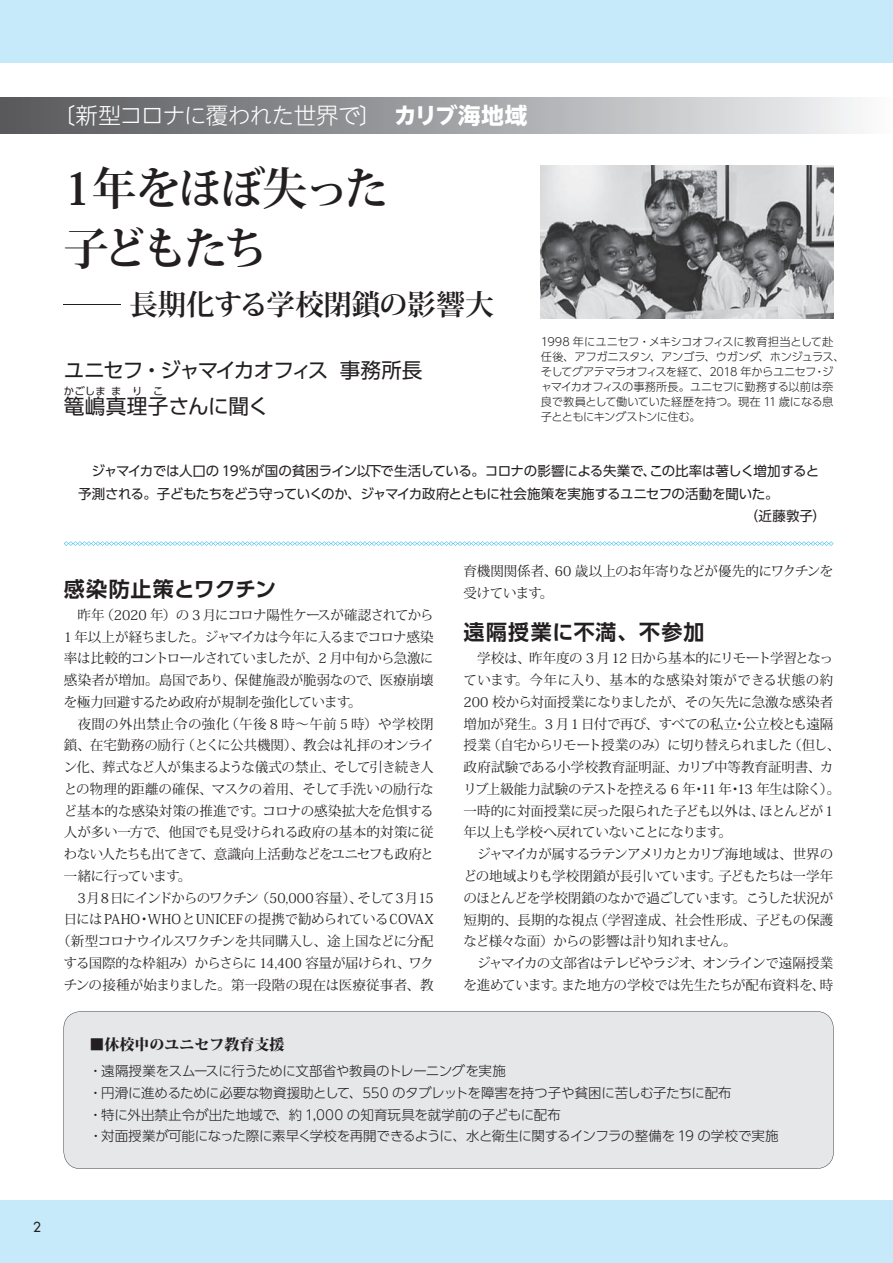
<style>
.page{position:relative;width:893px;height:1263px;background:#fff}
.page>*{position:absolute;margin:0;border:0;box-sizing:border-box;transform-origin:0 0}
.t1{font:700 45px/60px "Koz Min Pro";letter-spacing:-.07em;color:#231f20}
.t2{font:700 28.5px "Koz Min Pro";letter-spacing:-.01em;color:#231f20;scale:2 1}
.t3{font:300 22.5px "UD Shin Go NT Pro";letter-spacing:-.035em;color:#fff}
.t4{font:700 21px "UD Shin Go Pro De";letter-spacing:.06em;color:#231f20}
.t5{font:700 21px "UD Shin Go Pro De";color:#231f20}
.t6{font:20.55px/36.2px "UD Shin Go Pro";letter-spacing:-.045em;color:#231f20}
.t7{font:800 15px "Koz Min Pro";color:#231f20}
.t8{font:13.5px/21.8px "Koz Min Pro";letter-spacing:-.025em;color:#231f20}
.t9{font:300 13.5px/21.8px "UD Shin Go Pro";letter-spacing:-.02em;color:#231f20}
.t10{font:13.5px "UD Shin Go Pro";letter-spacing:-.035em;color:#231f20}
.t11{font:13.5px "Koz Min Pro";letter-spacing:-.06em;color:#231f20}
.t12{font:13.5px "Koz Min Pro";color:#231f20}
.t13{font:13.5px "Koz Min Pro";letter-spacing:-.005em;color:#231f20}
.t14{font:13.5px "Koz Min Pro";letter-spacing:-.07em;color:#231f20}
.t15{font:13.5px "Koz Min Pro";letter-spacing:-.055em;color:#231f20}
.t16{font:13.5px "Koz Min Pro";letter-spacing:.025em;color:#231f20}
.t17{font:500 13.5px "Futura Std";color:#231f20}
.t18{font:300 11.25px/15px "UD Shin Go Pro";letter-spacing:-.035em;color:#231f20}
.t19{font:10.35px "UD Shin Go Pro";color:#231f20}
.s1{font-weight:700}
</style>
<div class="page">
<div style="left:0;top:1200px;width:893px;height:63px;background:#c6eafa"></div>
<div style="left:0;top:0;width:893px;height:63px;background:#c6eafa"></div>
<div style="left:0;top:98px;width:893px;height:35px;background:linear-gradient(to right,#525457,#f5f6f8)"></div>
<img style="left:541px;top:166px;width:292px;height:153px">
<svg style="left:64px;top:541px;width:769px;height:5px"></svg>
<div style="left:64px;top:1011px;width:770px;height:158px;background:#e6e7e9"></div>
<h3 class="t3" style="left:53px;top:97px;width:476px">〔新型コロナに覆われた世界で〕　<span class="s1">カリブ海地域</span></h3>
<h1 class="t1" style="left:64px;top:157px;width:326px">1年をほぼ失った子どもたち</h1>
<h2 class="t2" style="left:64px;top:284px;width:217px">― 長期化する学校閉鎖の影響大</h2>
<h3 class="t6" style="left:64px;top:352px;width:360px">ユニセフ・ジャマイカオフィス 事務所長篭嶋真理子さんに聞く</h3>
<p class="t19" style="left:64px;top:383px;width:43px">かごしま</p>
<p class="t19" style="left:111px;top:383px;width:12px">ま</p>
<p class="t19" style="left:132px;top:383px;width:12px">り</p>
<p class="t19" style="left:153px;top:383px;width:12px">こ</p>
<p class="t18" style="left:541px;top:333px;width:305px">1998 年にユニセフ・メキシコオフィスに教育担当として赴任後、アフガニスタン、アンゴラ、ウガンダ、ホンジュラス、そしてグアテマラオフィスを経て、2018 年からユニセフ・ジャマイカオフィスの事務所長。ユニセフに勤務する以前は奈良で教員として働いていた経歴を持つ。現在 11 歳になる息子とともにキングストンに住む。</p>
<p class="t10" style="left:78px;top:460px;width:743px">　ジャマイカでは人口の 19％が国の貧困ライン以下で生活している。コロナの影響による失業で、この比率は著しく増加すると</p>
<p class="t10" style="left:78px;top:483px;width:702px">予測される。子どもたちをどう守っていくのか、ジャマイカ政府とともに社会施策を実施するユニセフの活動を聞いた。</p>
<p class="t10" style="left:745px;top:505px;width:82px">（近藤敦子）</p>
<h3 class="t5" style="left:64px;top:572px;width:214px">感染防止策とワクチン</h3>
<p class="t8" style="left:64px;top:604px;width:371px">　昨年（2020 年）の 3 月にコロナ陽性ケースが確認されてから</p>
<p class="t11" style="left:64px;top:627px;width:371px">1 年以上が経ちました。ジャマイカは今年に入るまでコロナ感染</p>
<p class="t11" style="left:64px;top:649px;width:371px">率は比較的コントロールされていましたが、2 月中旬から急激に</p>
<p class="t12" style="left:64px;top:671px;width:371px">感染者が増加。島国であり、保健施設が脆弱なので、医療崩壊</p>
<p class="t8" style="left:64px;top:691px;width:299px">を極力回避するため政府が規制を強化しています。</p>
<p class="t16" style="left:64px;top:714px;width:371px">　夜間の外出禁止令の強化（午後 8 時～午前 5 時）や学校閉</p>
<p class="t8" style="left:64px;top:734px;width:371px">鎖、在宅勤務の励行（とくに公共機関）、教会は礼拝のオンライ</p>
<p class="t11" style="left:64px;top:758px;width:371px">ン化、葬式など人が集まるような儀式の禁止、そして引き続き人</p>
<p class="t12" style="left:64px;top:779px;width:371px">との物理的距離の確保、マスクの着用、そして手洗いの励行な</p>
<p class="t13" style="left:64px;top:801px;width:371px">ど基本的な感染対策の推進です。コロナの感染拡大を危惧する</p>
<p class="t13" style="left:64px;top:823px;width:371px">人が多い一方で、他国でも見受けられる政府の基本的対策に従</p>
<p class="t15" style="left:64px;top:845px;width:371px">わない人たちも出てきて、意識向上活動などをユニセフも政府と</p>
<p class="t8" style="left:64px;top:865px;width:129px">一緒に行っています。</p>
<p class="t14" style="left:64px;top:888px;width:371px">　3月8日にインドからのワクチン （50,000 容量）、そして3月15</p>
<p class="t8" style="left:64px;top:908px;width:371px">日にはPAHO・WHOとUNICEFの提携で勧められているCOVAX</p>
<p class="t8" style="left:57px;top:930px;width:378px">（新型コロナウイルスワクチンを共同購入し、途上国などに分配</p>
<p class="t8" style="left:64px;top:952px;width:371px">する国際的な枠組み）からさらに 14,400 容量が届けられ、ワク</p>
<p class="t12" style="left:64px;top:975px;width:371px">チンの接種が始まりました。第一段階の現在は医療従事者、教</p>
<p class="t8" style="left:464px;top:560px;width:371px">育機関関係者、60 歳以上のお年寄りなどが優先的にワクチンを受けています。</p>
<h3 class="t4" style="left:464px;top:615px;width:243px">遠隔授業に不満、不参加</h3>
<p class="t8" style="left:464px;top:647px;width:378px">　学校は、昨年度の 3 月12 日から基本的にリモート学習となっています。今年に入り、基本的な感染対策ができる状態の約200 校から対面授業になりましたが、その矢先に急激な感染者増加が発生。3 月1 日付で再び、すべての私立・公立校とも遠隔授業（自宅からリモート授業のみ）に切り替えられました（但し、政府試験である小学校教育証明証、カリブ中等教育証明書、カリブ上級能力試験のテストを控える 6 年・11 年・13 年生は除く）。一時的に対面授業に戻った限られた子ども以外は、ほとんどが 1年以上も学校へ戻れていないことになります。<br>　ジャマイカが属するラテンアメリカとカリブ海地域は、世界のどの地域よりも学校閉鎖が長引いています。子どもたちは一学年のほとんどを学校閉鎖のなかで過ごしています。こうした状況が短期的、長期的な視点（学習達成、社会性形成、子どもの保護など様々な面）からの影響は計り知れません。<br>　ジャマイカの文部省はテレビやラジオ、オンラインで遠隔授業を進めています。また地方の学校では先生たちが配布資料を、時</p>
<p class="t7" style="left:90px;top:1034px;width:196px">■休校中のユニセフ教育支援</p>
<p class="t9" style="left:89px;top:1060px;width:691px">・遠隔授業をスムースに行うために文部省や教員のトレーニングを実施<br>・円滑に進めるために必要な物資援助として、550 のタブレットを障害を持つ子や貧困に苦しむ子たちに配布<br>・特に外出禁止令が出た地域で、約 1,000 の知育玩具を就学前の子どもに配布<br>・対面授業が可能になった際に素早く学校を再開できるように、水と衛生に関するインフラの整備を 19 の学校で実施</p>
<p class="t17" style="left:33px;top:1219px;width:9px">2</p>
</div>
